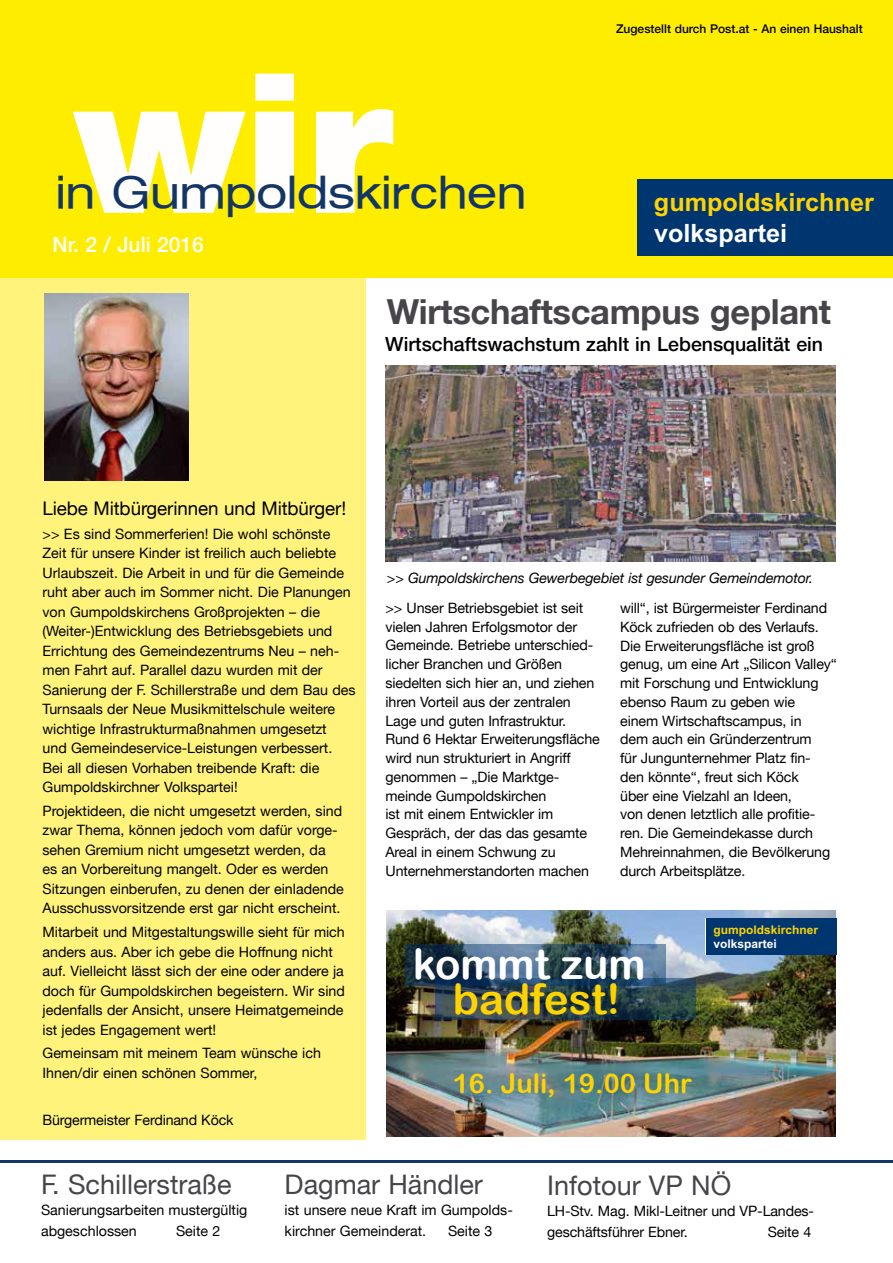
<style>
.page{position:relative;width:893px;height:1263px;background:#fff}
.page>*{position:absolute;margin:0;border:0;box-sizing:border-box;transform-origin:0 0}
.t1{font:900 195px "Helvetica Neue";color:#fff}
.t2{font:expanded 45px "Helvetica Neue";color:#143667}
.t3{font:42px "Arial Rounded MT Bold";color:#ffd300}
.t4{font:42px "Arial Rounded MT Bold";color:#fff}
.t5{font:700 34.5px "Helvetica Neue";letter-spacing:-.01em;color:#474549}
.t6{font:27px "Helvetica Neue";color:#474549}
.t7{font:27px "Arial Rounded MT Bold";color:#ffd300}
.t8{font:700 25.2px "Arial";color:#ffd300}
.t9{font:700 25.2px "Arial";color:#fff}
.t10{font:500 21px "Helvetica Neue";color:#fff}
.t11{font:500 19.5px "Helvetica Neue";color:#000}
.t12{font:18.75px "Helvetica Neue";letter-spacing:-.005em;color:#000}
.t13{font:14.25px/18.8px "Helvetica Neue";color:#000}
.t14{font:italic 14.25px "Helvetica Neue";letter-spacing:-.01em;color:#000}
.t15{font:500 12px "Helvetica Neue";color:#000}
.t16{font:700 12px "Arial";color:#ffd300}
.t17{font:700 12px "Arial";color:#fff}
.s1{font-style:normal}
</style>
<div class="page">
<div style="left:0;top:203px;width:366px;height:937px;background:#fff37c"></div>
<div style="left:0;top:0;width:893px;height:278px;background:#ffed00"></div>
<hr style="left:0;top:1161px;width:893px;height:2px;background:#143667">
<div style="left:638px;top:179px;width:255px;height:77px;background:#00366f"></div>
<img style="left:44px;top:294px;width:145px;height:186px">
<img style="left:387px;top:911px;width:448px;height:226px">
<svg style="left:406px;top:944px;width:260px;height:41px"></svg>
<svg style="left:435px;top:978px;width:260px;height:41px"></svg>
<img style="left:386px;top:365px;width:449px;height:197px">
<svg style="left:836px;top:918px;width:1px;height:37px"></svg>
<div style="left:706px;top:918px;width:130px;height:37px;background:#00366f"></div>
<h1 class="t1" style="left:74px;top:27px;width:319px">wir</h1>
<h2 class="t2" style="left:56px;top:165px;width:472px">in Gumpoldskirchen</h2>
<h3 class="t10" style="left:53px;top:232px;width:153px">Nr. 2 / Juli 2016</h3>
<p class="t15" style="left:616px;top:22px;width:248px">Zugestellt durch Post.at - An einen Haushalt</p>
<h3 class="t8" style="left:654px;top:185px;width:221px">gumpoldskirchner</h3>
<h3 class="t9" style="left:654px;top:216px;width:135px">volkspartei</h3>
<h3 class="t5" style="left:387px;top:290px;width:446px">Wirtschaftscampus geplant</h3>
<h3 class="t11" style="left:385px;top:332px;width:439px">Wirtschaftswachstum zahlt in Lebensqualität ein</h3>
<h3 class="t12" style="left:43px;top:497px;width:305px">Liebe Mitbürgerinnen und Mitbürger!</h3>
<p class="t13" style="left:43px;top:524px;width:315px;line-height:19.5px">&gt;&gt; Es sind Sommerferien! Die wohl schönste Zeit für unsere Kinder ist freilich auch beliebte Urlaubszeit. Die Arbeit in und für die Gemeinde ruht aber auch im Sommer nicht. Die Planungen von Gumpoldskirchens Großprojekten – die (Weiter-)Entwicklung des Betriebsgebiets und Errichtung des Gemeindezentrums Neu – neh&shy;men Fahrt auf. Parallel dazu wurden mit der Sanierung der F. Schillerstraße und dem Bau des Turnsaals der Neue Musikmittelschule weitere wichtige Infrastrukturmaßnahmen umgesetzt<br>und Gemeindeservice-Leistungen verbessert.<br>Bei all diesen Vorhaben treibende Kraft: die Gumpoldskirchner Volkspartei!</p>
<p class="t13" style="left:43px;top:801px;width:303px;line-height:19.5px">Projektideen, die nicht umgesetzt werden, sind zwar Thema, können jedoch vom dafür vorge&shy;sehen Gremium nicht umgesetzt werden, da es an Vorbereitung mangelt. Oder es werden Sitzungen einberufen, zu denen der einladende Ausschussvorsitzende erst gar nicht erscheint.</p>
<p class="t13" style="left:43px;top:922px;width:304px;line-height:19.5px">Mitarbeit und Mitgestaltungswille sieht für mich anders aus. Aber ich gebe die Hoffnung nicht auf. Vielleicht lässt sich der eine oder andere ja doch für Gumpoldskirchen begeistern. Wir sind jedenfalls der Ansicht, unsere Heimatgemeinde ist jedes Engagement wert!</p>
<p class="t13" style="left:43px;top:1043px;width:280px;line-height:19.5px">Gemeinsam mit meinem Team wünsche ich<br>Ihnen/dir einen schönen Sommer,</p>
<p class="t13" style="left:43px;top:1111px;width:193px">Bürgermeister Ferdinand Köck</p>
<p class="t14" style="left:387px;top:570px;width:428px"><span class="s1">&gt;&gt;</span> Gumpoldskirchens Gewerbegebiet ist gesunder Gemeindemotor.</p>
<p class="t13" style="left:386px;top:598px;width:216px">&gt;&gt; Unser Betriebsgebiet ist seit vielen Jahren Erfolgsmotor der<br>Gemeinde. Betriebe unterschied&shy;licher Branchen und Größen siedelten sich hier an, und ziehen ihren Vorteil aus der zentralen<br>Lage und guten Infrastruktur.<br>Rund 6 Hektar Erweiterungsfläche wird nun strukturiert in Angriff genommen – „Die Marktge&shy;meinde Gumpoldskirchen<br>ist mit einem Entwickler im<br>Gespräch, der das das gesamte<br>Areal in einem Schwung zu<br>Unternehmerstandorten machen</p>
<p class="t13" style="left:620px;top:598px;width:218px">will“, ist Bürgermeister Ferdinand<br>Köck zufrieden ob des Verlaufs.<br>Die Erweiterungsfläche ist groß genug, um eine Art „Silicon Valley“ mit Forschung und Entwicklung ebenso Raum zu geben wie<br>einem Wirtschaftscampus, in<br>dem auch ein Gründerzentrum<br>für Jungunternehmer Platz fin&shy;den könnte“, freut sich Köck<br>über eine Vielzahl an Ideen,<br>von denen letztlich alle profitie&shy;ren. Die Gemeindekasse durch<br>Mehreinnahmen, die Bevölkerung durch Arbeitsplätze.</p>
<h3 class="t4" style="left:413px;top:939px;width:235px">kommt zum</h3>
<h3 class="t3" style="left:453px;top:974px;width:169px">badfest!</h3>
<p class="t16" style="left:713px;top:921px;width:106px">gumpoldskirchner</p>
<p class="t17" style="left:713px;top:936px;width:65px">volkspartei</p>
<h3 class="t7" style="left:453px;top:1067px;width:240px">16. Juli, 19.00 Uhr</h3>
<h3 class="t6" style="left:41px;top:1168px;width:192px">F. Schillerstraße</h3>
<p class="t13" style="left:41px;top:1199px;width:208px;line-height:21px">Sanierungsarbeiten mustergültig abgeschlossen</p>
<p class="t13" style="left:176px;top:1221px;width:46px">Seite 2</p>
<h3 class="t6" style="left:285px;top:1169px;width:200px">Dagmar Händler</h3>
<p class="t13" style="left:285px;top:1199px;width:230px;line-height:21px">ist unsere neue Kraft im Gumpolds&shy;kirchner Gemeinderat.</p>
<p class="t13" style="left:448px;top:1222px;width:46px">Seite 3</p>
<h3 class="t6" style="left:547px;top:1169px;width:186px">Infotour VP NÖ</h3>
<p class="t13" style="left:547px;top:1200px;width:268px;line-height:21px">LH-Stv. Mag. Mikl-Leitner und VP-Landes&shy;geschäftsführer Ebner.</p>
<p class="t13" style="left:768px;top:1222px;width:45px">Seite 4</p>
</div>
